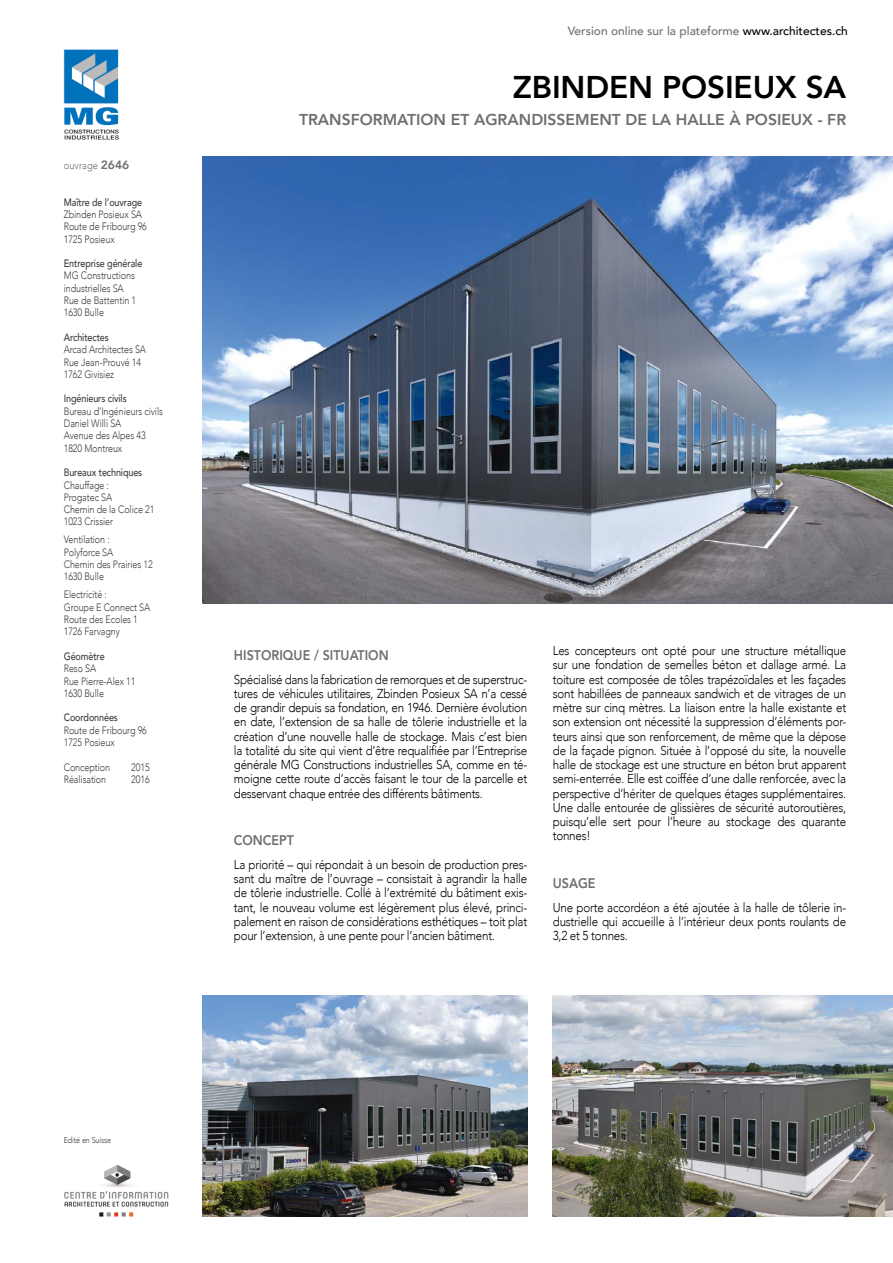
<style>
.page{position:relative;width:893px;height:1263px;background:#fff}
.page>*{position:absolute;margin:0;border:0;box-sizing:border-box;transform-origin:0 0}
.t1{font:800 31.35px "Avenir";letter-spacing:-.005em;color:#000}
.t2{font:800 15.75px "Avenir";color:#706f6f}
.t3{font:800 13.95px "Avenir";color:#706f6f;scale:.9 1}
.t4{font:300 12.9px/14.2px "Avenir";letter-spacing:-.02em;color:#000;text-align:justify;scale:.9 1}
.t5{font:500 12px "Avenir";color:#706f6f}
.t6{font:300 10.65px/12.3px "Avenir";letter-spacing:-.01em;color:#3c3c3b;scale:.84 1}
.t7{font:500 10.65px "Avenir";letter-spacing:-.01em;color:#3c3c3b;scale:.84 1}
.t8{font:300 10.5px "Avenir";color:#706f6f;scale:.9 1}
.t9{font:300 8.55px "Avenir";letter-spacing:-.01em;color:#3c3c3b;scale:.84 1}
.s1{font-weight:800;font-size:12px}
.s2{color:#000}
</style>
<div class="page">
<img style="left:553px;top:995px;width:340px;height:221px">
<img style="left:63px;top:49px;width:57px;height:91px">
<img style="left:202px;top:995px;width:325px;height:221px">
<img style="left:202px;top:157px;width:691px;height:446px">
<img style="left:64px;top:1164px;width:105px;height:53px">
<p class="t8" style="left:64px;top:159px;width:74px">ouvrage <span class="s1">2646</span></p>
<p class="t7" style="left:64px;top:193px;width:95px">Maître de l’ouvrage</p>
<p class="t6" style="left:64px;top:208px;width:101px">Zbinden Posieux SA<br>Route de Fribourg 96<br>1725 Posieux</p>
<p class="t7" style="left:64px;top:254px;width:95px">Entreprise générale</p>
<p class="t6" style="left:64px;top:270px;width:88px">MG Constructions industrielles SA<br>Rue de Battentin 1<br>1630 Bulle</p>
<p class="t7" style="left:64px;top:328px;width:55px">Architectes</p>
<p class="t6" style="left:64px;top:343px;width:99px">Arcad Architectes SA<br>Rue Jean-Prouvé 14<br>1762 Givisiez</p>
<p class="t7" style="left:64px;top:389px;width:76px">Ingénieurs civils</p>
<p class="t6" style="left:64px;top:405px;width:120px">Bureau d’Ingénieurs civils<br>Daniel Willi SA<br>Avenue des Alpes 43<br>1820 Montreux</p>
<p class="t7" style="left:64px;top:463px;width:95px">Bureaux techniques</p>
<p class="t6" style="left:64px;top:479px;width:109px">Chauffage :<br>Progatec SA<br>Chemin de la Colice 21<br>1023 Crissier</p>
<p class="t6" style="left:64px;top:534px;width:107px">Ventilation :<br>Polyforce SA<br>Chemin des Prairies 12<br>1630 Bulle</p>
<p class="t6" style="left:64px;top:589px;width:105px">Electricité :<br>Groupe E Connect SA<br>Route des Ecoles 1<br>1726 Farvagny</p>
<p class="t7" style="left:64px;top:647px;width:50px">Géomètre</p>
<p class="t6" style="left:64px;top:662px;width:87px">Reso SA<br>Rue Pierre-Alex 11<br>1630 Bulle</p>
<p class="t7" style="left:64px;top:708px;width:66px">Coordonnées</p>
<p class="t6" style="left:64px;top:724px;width:101px">Route de Fribourg 96<br>1725 Posieux</p>
<p class="t6" style="left:64px;top:761px;width:57px">Conception</p>
<p class="t6" style="left:131px;top:761px;width:23px">2015</p>
<p class="t6" style="left:64px;top:773px;width:52px">Réalisation</p>
<p class="t6" style="left:131px;top:773px;width:23px">2016</p>
<p class="t5" style="left:568px;top:20px;width:282px">Version online sur la plateforme <span class="s2">www.architectes.ch</span></p>
<h1 class="t1" style="left:513px;top:63px;width:335px">ZBINDEN POSIEUX SA</h1>
<p class="t2" style="left:299px;top:107px;width:549px">TRANSFORMATION ET AGRANDISSEMENT DE LA HALLE À POSIEUX - FR</p>
<p class="t3" style="left:234px;top:644px;width:174px">HISTORIQUE / SITUATION</p>
<p class="t4" style="left:234px;top:672px;width:328px">Spécialisé dans la fabrication de remorques et de superstruc&shy;tures de véhicules utilitaires, Zbinden Posieux SA n’a cessé de grandir depuis sa fondation, en 1946. Dernière évolution en date, l’extension de sa halle de tôlerie industrielle et la création d’une nouvelle halle de stockage. Mais c’est bien la totalité du site qui vient d’être requalifiée par l’Entreprise générale MG Constructions industrielles SA, comme en té&shy;moigne cette route d’accès faisant le tour de la parcelle et desservant chaque entrée des différents bâtiments.</p>
<p class="t3" style="left:234px;top:829px;width:68px">CONCEPT</p>
<p class="t4" style="left:234px;top:857px;width:327px">La priorité – qui répondait à un besoin de production pres&shy;sant du maître de l’ouvrage – consistait à agrandir la halle de tôlerie industrielle. Collé à l’extrémité du bâtiment exis&shy;tant, le nouveau volume est légèrement plus élevé, princi&shy;palement en raison de considérations esthétiques – toit plat pour l’extension, à une pente pour l’ancien bâtiment.</p>
<p class="t4" style="left:553px;top:644px;width:328px">Les concepteurs ont opté pour une structure métallique sur une fondation de semelles béton et dallage armé. La toiture est composée de tôles trapézoïdales et les façades sont habillées de panneaux sandwich et de vitrages de un mètre sur cinq mètres. La liaison entre la halle existante et son extension ont nécessité la suppression d’éléments por&shy;teurs ainsi que son renforcement, de même que la dépose de la façade pignon. Située à l’opposé du site, la nouvelle halle de stockage est une structure en béton brut apparent semi-enterrée. Elle est coiffée d’une dalle renforcée, avec la perspective d’hériter de quelques étages supplémentaires.<br>Une dalle entourée de glissières de sécurité autoroutières, puisqu’elle sert pour l’heure au stockage des quarante tonnes!</p>
<p class="t3" style="left:553px;top:872px;width:49px">USAGE</p>
<p class="t4" style="left:553px;top:900px;width:328px">Une porte accordéon a été ajoutée à la halle de tôlerie in&shy;dustrielle qui accueille à l’intérieur deux ponts roulants de 3,2 et 5 tonnes.</p>
<p class="t9" style="left:64px;top:1135px;width:58px">Edité en Suisse</p>
</div>
